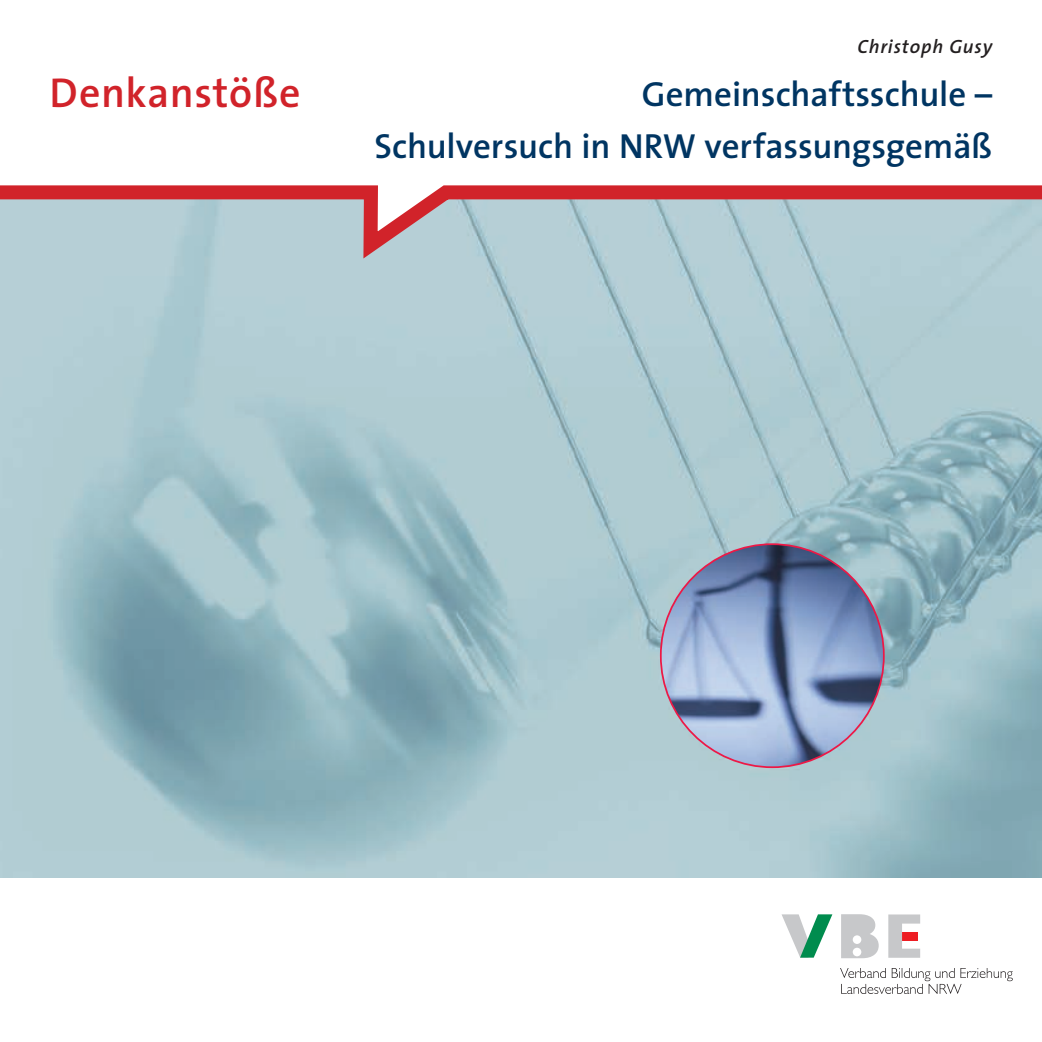
<style>
.page{position:relative;width:1042px;height:1042px;background:#fff}
.page>*{position:absolute;margin:0;border:0;box-sizing:border-box;transform-origin:0 0}
.t1{font:600 42px "The Sans";letter-spacing:.015em;color:#d1232a}
.t2{font:600 35px/52.5px "The Sans";letter-spacing:-.005em;color:#003562;text-align:right}
.t3{font:italic 600 19.25px "The Sans";letter-spacing:.045em;color:#231f20}
</style>
<div class="page">
<svg style="left:841px;top:914px;width:37px;height:44px;background:#cdcecf"></svg>
<svg style="left:888px;top:914px;width:32px;height:44px"></svg>
<svg style="left:781px;top:914px;width:51px;height:43px"></svg>
<svg style="left:840px;top:968px;width:172px;height:26px"></svg>
<div style="left:853px;top:935px;width:8px;height:9px;background:#fff;border-radius:50%"></div>
<div style="left:853px;top:947px;width:8px;height:9px;background:#fff;border-radius:50%"></div>
<img style="left:0;top:272px;width:1042px;height:606px">
<svg style="left:0;top:185px;width:1042px;height:87px;background:#bab1b8"></svg>
<img style="left:661px;top:544px;width:223px;height:223px;border-radius:111px">
<p class="t1" style="left:50px;top:57px;width:253px">Denkanstöße</p>
<p class="t3" style="left:857px;top:31px;width:136px">Christoph Gusy</p>
<p class="t2" style="left:374px;top:67px;width:619px">Gemeinschaftsschule –<br>Schulversuch in NRW verfassungsgemäß</p>
</div>
